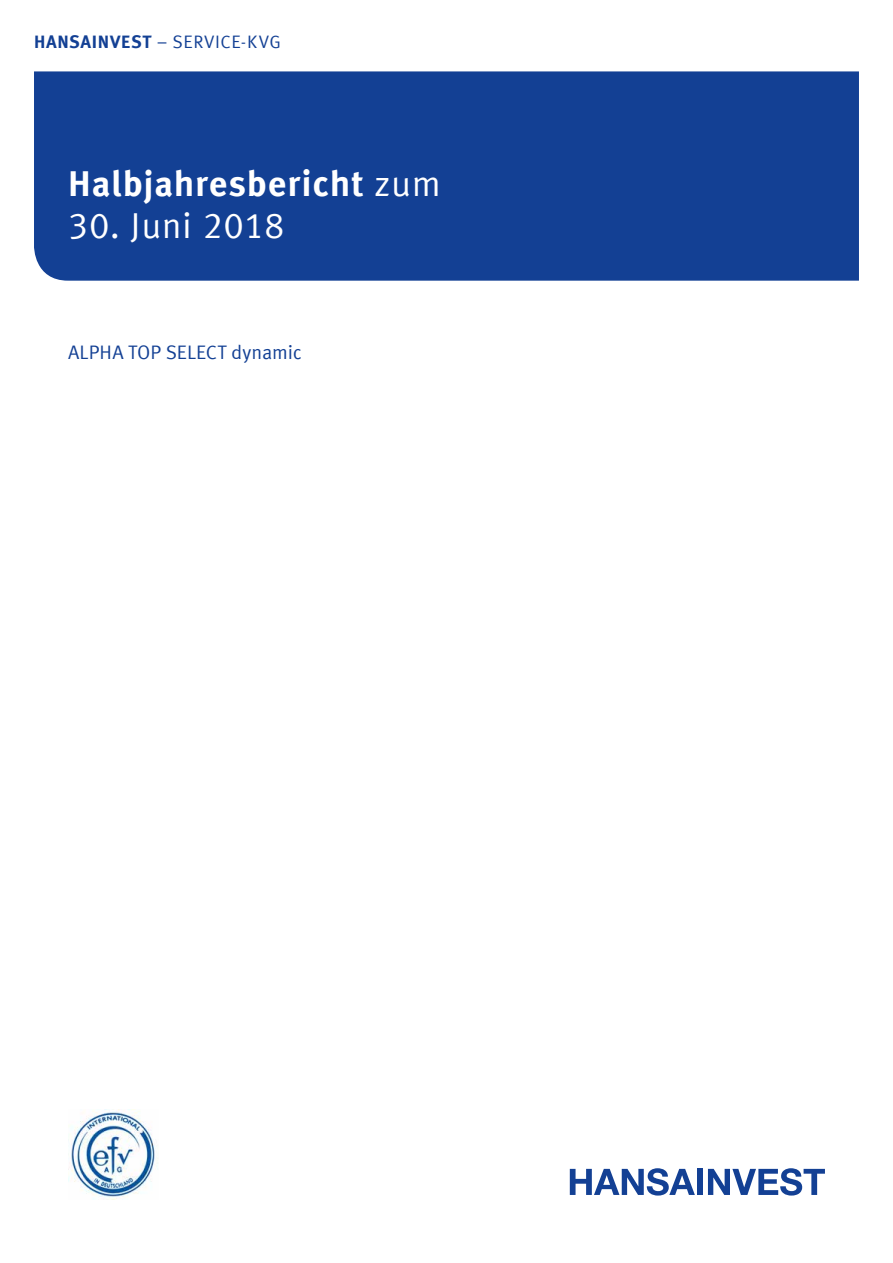
<style>
.page{position:relative;width:893px;height:1263px;background:#fff}
.page>*{position:absolute;margin:0;border:0;box-sizing:border-box;transform-origin:0 0}
.t1{font:700 36px "Meta Offc Pro";letter-spacing:.02em;color:#fff}
.t2{font:36px "Meta Offc Pro Norm";letter-spacing:.015em;color:#fff}
.t3{font:19.5px "Meta Offc Pro Norm";color:#134094}
.t4{font:18px "Meta Offc Pro Norm";letter-spacing:.03em;color:#134094}
.s1{font-family:"Meta Offc Pro";font-weight:700}
.s2{font-family:"Meta Offc Pro Norm";font-weight:400}
</style>
<div class="page">
<div style="left:34px;top:71px;width:825px;height:210px;background:#134094"></div>
<svg style="left:570px;top:1168px;width:125px;height:27px"></svg>
<div style="left:697px;top:1169px;width:6px;height:26px;background:#134094"></div>
<svg style="left:708px;top:1168px;width:117px;height:27px"></svg>
<img style="left:68px;top:1109px;width:90px;height:90px">
<p class="t4" style="left:34px;top:28px;width:248px"><span class="s1">HANSAINVEST</span> – SERVICE-KVG</p>
<h1 class="t1" style="left:68px;top:155px;width:374px">Halbjahresbericht <span class="s2">zum</span></h1>
<h1 class="t2" style="left:68px;top:198px;width:218px">30. Juni 2018</h1>
<p class="t3" style="left:68px;top:338px;width:235px">ALPHA TOP SELECT dynamic</p>
</div>
